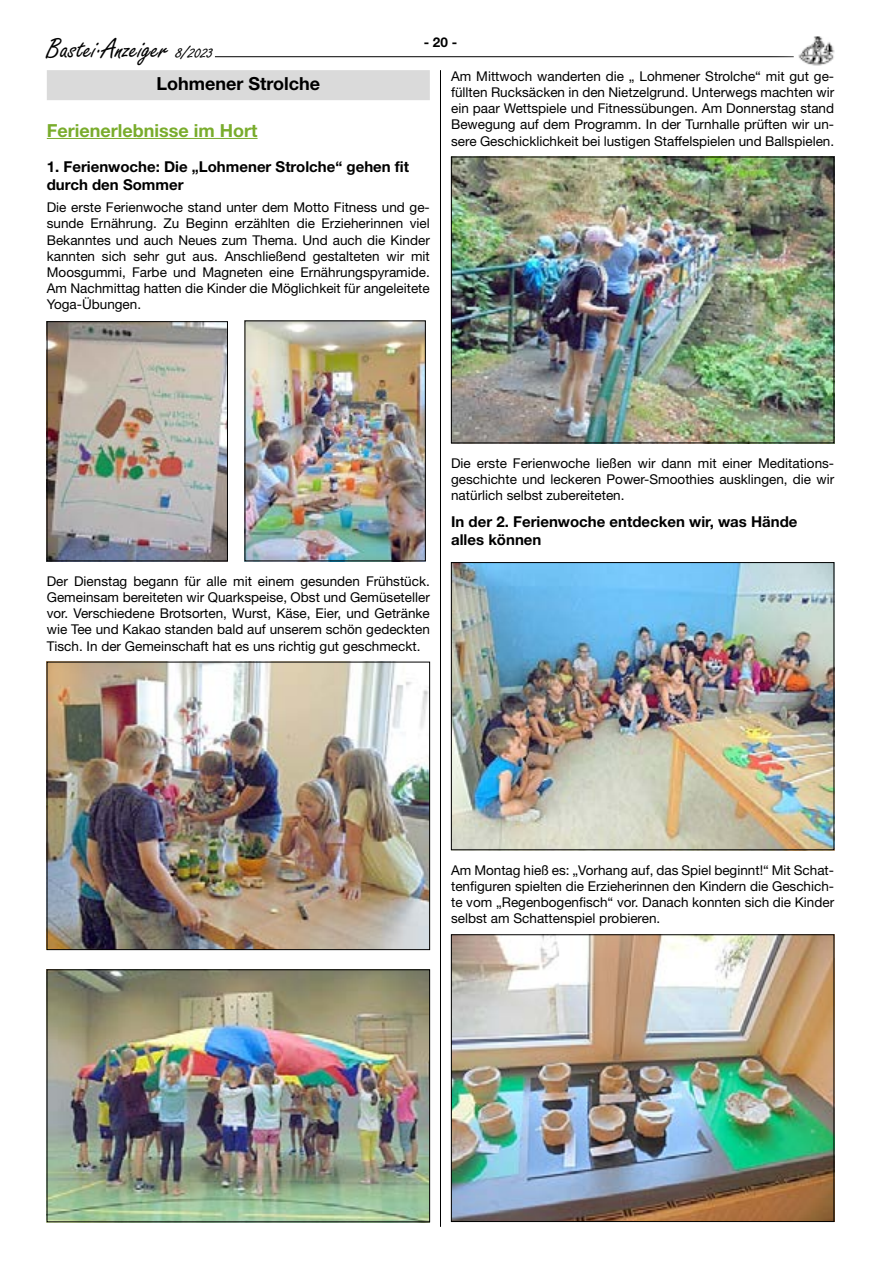
<style>
.page{position:relative;width:881px;height:1263px;background:#fff}
.page>*{position:absolute;margin:0;border:0;box-sizing:border-box;transform-origin:0 0}
.t1{font:28.5px "Freestyle Script";color:#000}
.t2{font:700 18px "Helvetica Neue LT";color:#79ac2c}
.t3{font:700 18px "Helvetica Neue LT";color:#000}
.t4{font:700 15px/18px "Helvetica Neue LT";color:#000}
.t5{font:13.5px/16.2px "Helvetica Neue LT";color:#000;text-align:justify}
.t6{font:700 13.5px "Helvetica Neue LT";color:#000}
.s1{font-size:18px}
</style>
<div class="page">
<hr style="left:215px;top:56px;width:578px;height:1px;background:#000">
<hr style="left:440px;top:70px;width:1px;height:1157px;background:#000">
<div style="left:768px;top:5px;width:96px;height:91px;background:#fff"></div>
<img style="left:798px;top:36px;width:35px;height:29px">
<img style="left:453px;top:159px;width:378px;height:282px">
<div style="left:451px;top:157px;width:382px;height:286px;border:1px solid #000"></div>
<img style="left:453px;top:564px;width:378px;height:284px">
<div style="left:451px;top:562px;width:382px;height:288px;border:1px solid #000"></div>
<img style="left:453px;top:936px;width:378px;height:284px">
<div style="left:451px;top:934px;width:382px;height:288px;border:1px solid #000"></div>
<div style="left:47px;top:70px;width:382px;height:30px;background:#dadada"></div>
<hr style="left:47px;top:138px;width:210px;height:1px;background:#79ac2c">
<img style="left:49px;top:323px;width:176px;height:236px">
<div style="left:47px;top:321px;width:180px;height:240px;border:1px solid #000"></div>
<img style="left:246px;top:323px;width:177px;height:236px">
<img style="left:49px;top:664px;width:378px;height:284px">
<div style="left:47px;top:662px;width:382px;height:288px;border:1px solid #000"></div>
<img style="left:49px;top:971px;width:378px;height:249px">
<div style="left:47px;top:969px;width:382px;height:253px;border:1px solid #000"></div>
<h1 class="t1" style="left:47px;top:32px;width:167px">Bastei·Anzeiger <span class="s1">8/2023</span></h1>
<p class="t6" style="left:423px;top:34px;width:35px">- 20 -</p>
<p class="t5" style="left:451px;top:68px;width:384px">Am Mittwoch wanderten die „ Lohmener Strolche“ mit gut ge&shy;füllten Rucksäcken in den Nietzelgrund. Unterwegs machten wir ein paar Wettspiele und Fitnessübungen. Am Donnerstag stand Bewegung auf dem Programm. In der Turnhalle prüften wir un&shy;sere Geschicklichkeit bei lustigen Staffelspielen und Ballspielen.</p>
<h2 class="t3" style="left:156px;top:72px;width:165px">Lohmener Strolche</h2>
<h2 class="t2" style="left:47px;top:119px;width:212px">Ferienerlebnisse im Hort</h2>
<p class="t4" style="left:47px;top:157px;width:363px">1. Ferienwoche: Die „Lohmener Strolche“ gehen fit durch den Sommer</p>
<p class="t5" style="left:47px;top:199px;width:384px">Die erste Ferienwoche stand unter dem Motto Fitness und ge&shy;sunde Ernährung. Zu Beginn erzählten die Erzieherinnen viel Bekanntes und auch Neues zum Thema. Und auch die Kinder kannten sich sehr gut aus. Anschließend gestalteten wir mit Moosgummi, Farbe und Magneten eine Ernährungspyramide.<br>Am Nachmittag hatten die Kinder die Möglichkeit für angeleitete Yoga-Übungen.</p>
<p class="t5" style="left:47px;top:573px;width:384px">Der Dienstag begann für alle mit einem gesunden Frühstück.<br>Gemeinsam bereiteten wir Quarkspeise, Obst und Gemüseteller vor. Verschiedene Brotsorten, Wurst, Käse, Eier, und Getränke wie Tee und Kakao standen bald auf unserem schön gedeckten Tisch. In der Gemeinschaft hat es uns richtig gut geschmeckt.</p>
<p class="t5" style="left:451px;top:455px;width:384px">Die erste Ferienwoche ließen wir dann mit einer Meditations&shy;geschichte und leckeren Power-Smoothies ausklingen, die wir natürlich selbst zubereiteten.</p>
<p class="t4" style="left:451px;top:512px;width:348px">In der 2. Ferienwoche entdecken wir, was Hände alles können</p>
<p class="t5" style="left:451px;top:862px;width:384px">Am Montag hieß es: „Vorhang auf, das Spiel beginnt!“ Mit Schat&shy;tenfiguren spielten die Erzieherinnen den Kindern die Geschich&shy;te vom „Regenbogenfisch“ vor. Danach konnten sich die Kinder selbst am Schattenspiel probieren.</p>
</div>
